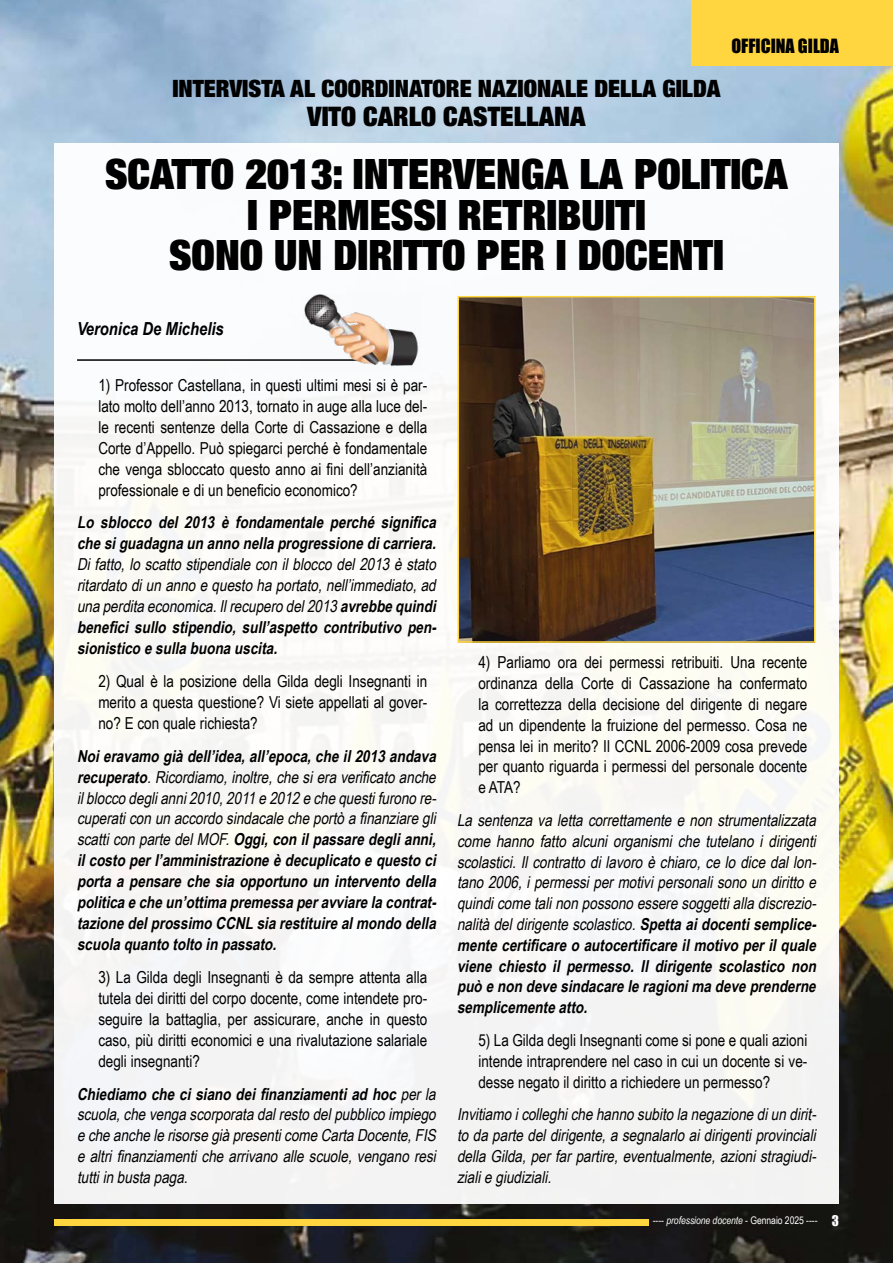
<style>
.page{position:relative;width:893px;height:1263px;background:#fff}
.page>*{position:absolute;margin:0;border:0;box-sizing:border-box;transform-origin:0 0}
.t1{font:900 condensed 42px/40.5px "Helvetica Neue LT Pro";color:#000;text-align:center}
.t2{font:900 condensed 27px "Helvetica Neue LT Pro";color:#000}
.t3{font:900 condensed 24px "Helvetica Neue LT Pro";color:#000}
.t4{font:italic 700 18px "Arial Narrow";color:#000}
.t5{font:18px "Impact";color:#000}
.t6{font:italic 16.5px/20.9px "Arial Narrow";color:#000;text-align:justify}
.t7{font:16.5px/20.9px "Arial Narrow";color:#000;text-align:justify}
.t8{font:italic 700 16.5px/20.9px "Arial Narrow";color:#000}
.t9{font:10.5px "Arial Narrow";letter-spacing:-.005em;color:#fff}
.s1{font-weight:700}
.s2{font-weight:400}
.s3{font-style:italic}
.s4{font-family:"Impact";font-size:13.5px}
</style>
<div class="page">
<img style="left:0;top:0;width:893px;height:1263px">
<div style="left:54px;top:143px;width:785px;height:1060px;background:#f9f9f6"></div>
<div style="left:692px;top:0;width:201px;height:65px;background:#ffd540"></div>
<img style="left:460px;top:299px;width:352px;height:341px">
<div style="left:457px;top:296px;width:358px;height:347px;border:2px solid #ffd540"></div>
<hr style="left:77px;top:359px;width:293px;height:2px;background:#000">
<img style="left:302px;top:294px;width:117px;height:72px">
<div style="left:54px;top:1219px;width:594px;height:6px;background:#ffd540"></div>
<h3 class="t3" style="left:172px;top:73px;width:550px">INTERVISTA AL COORDINATORE NAZIONALE DELLA GILDA</h3>
<h2 class="t2" style="left:307px;top:99px;width:280px">VITO CARLO CASTELLANA</h2>
<p class="t5" style="left:731px;top:32px;width:109px">OFFICINA GILDA</p>
<h1 class="t1" style="left:105px;top:153px;width:684px">SCATTO 2013: INTERVENGA LA POLITICA<br>I PERMESSI RETRIBUITI<br>SONO UN DIRITTO PER I DOCENTI</h1>
<p class="t4" style="left:77px;top:315px;width:148px">Veronica De Michelis</p>
<p class="t7" style="left:98px;top:374px;width:330px">1) Professor Castellana, in questi ultimi mesi si è par&shy;lato molto dell’anno 2013, tornato in auge alla luce del&shy;le recenti sentenze della Corte di Cassazione e della Corte d’Appello. Può spiegarci perché è fondamentale che venga sbloccato questo anno ai fini dell’anzianità professionale e di un beneficio economico?</p>
<p class="t8" style="left:77px;top:511px;width:364px">Lo sblocco del 2013 è fondamentale perché significa chesiguadagnaun anno nellaprogressionedicarriera.</p>
<p class="t6" style="left:77px;top:553px;width:364px">Difatto,loscattostipendialeconilbloccodel2013èstato ritardatodiunannoequestohaportato,nell’immediato,ad unaperditaeconomica.Ilrecuperodel2013<span class="s1">avrebbequindi benefici sullo stipendio, sull’aspetto contributivo pen&shy;sionistico esullabuonauscita.</span></p>
<p class="t7" style="left:98px;top:670px;width:330px">2) Qual è la posizione della Gilda degli Insegnanti in merito a questa questione? Vi siete appellati al gover&shy;no? E con quale richiesta?</p>
<p class="t8" style="left:77px;top:745px;width:364px;text-align:justify">Noieravamo giàdell’idea,all’epoca,cheil2013andava recuperato<span class="s2">.Ricordiamo,inoltre,chesieraverificatoanche ilbloccodeglianni2010,2011e2012echequestifuronore&shy;cuperaticonunaccordosindacalecheportòafinanziaregli scatticonpartedelMOF.</span>Oggi,con ilpassaredeglianni, ilcosto perl’amministrazioneèdecuplicato equesto ci porta a pensare che sia opportuno un intervento della politicaecheun’ottimapremessaperavviarelacontrat&shy;tazionedelprossimo CCNLsiarestituirealmondo della scuolaquanto tolto in passato.</p>
<p class="t7" style="left:98px;top:966px;width:330px">3) La Gilda degli Insegnanti è da sempre attenta alla tutela dei diritti del corpo docente, come intendete pro&shy;seguire la battaglia, per assicurare, anche in questo caso, più diritti economici e una rivalutazione salariale degli insegnanti?</p>
<p class="t6" style="left:77px;top:1083px;width:364px"><span class="s1">Chiediamo checisiano deifinanziamentiad hoc</span>perla scuola,chevengascorporatadalrestodelpubblicoimpiego echeanchelerisorsegiàpresenticomeCartaDocente,FIS e altri finanziamenti che arrivano alle scuole, vengano resi tuttiinbustapaga.</p>
<p class="t7" style="left:478px;top:651px;width:330px">4) Parliamo ora dei permessi retribuiti. Una recente ordinanza della Corte di Cassazione ha confermato la correttezza della decisione del dirigente di negare ad un dipendente la fruizione del permesso. Cosa ne pensa lei in merito? Il CCNL 2006-2009 cosa prevede per quanto riguarda i permessi del personale docente e ATA?</p>
<p class="t6" style="left:457px;top:809px;width:364px">La sentenza va letta correttamente e non strumentalizzata come hanno fatto alcuni organismi che tutelano i dirigenti scolastici.Ilcontrattodilavoroèchiaro,celodicedallon&shy;tano2006,ipermessipermotivipersonalisonoundirittoe quindicometalinonpossonoesseresoggettialladiscrezio&shy;nalitàdeldirigentescolastico.<span class="s1">Spettaaidocentisemplice&shy;mentecertificareo autocertificareilmotivo perilquale viene chiesto il permesso. Il dirigente scolastico non può enon devesindacareleragionimadeveprenderne semplicementeatto.</span></p>
<p class="t7" style="left:478px;top:1029px;width:330px">5) La Gilda degli Insegnanti come si pone e quali azioni intende intraprendere nel caso in cui un docente si ve&shy;desse negato il diritto a richiedere un permesso?</p>
<p class="t6" style="left:457px;top:1103px;width:364px">Invitiamoicolleghichehannosubitolanegazionediundirit&shy;todapartedeldirigente,asegnalarloaidirigentiprovinciali dellaGilda,perfarpartire,eventualmente,azionistragiudi&shy;zialiegiudiziali.</p>
<p class="t9" style="left:653px;top:1213px;width:188px">---- <span class="s3">professione docente</span> - Gennaio 2025 ---- <span class="s4">3</span></p>
</div>
